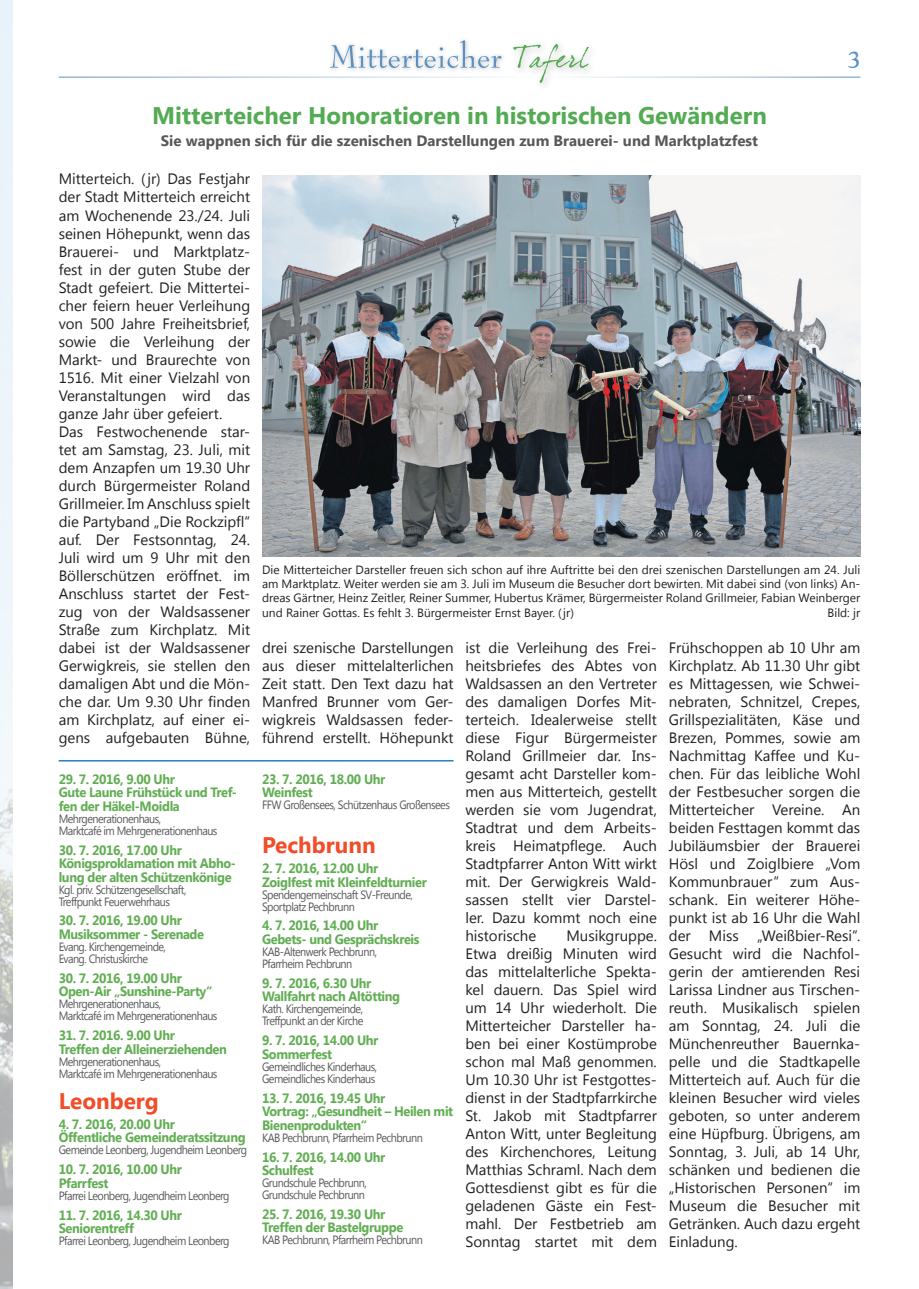
<style>
.page{position:relative;width:919px;height:1289px;background:#fff}
.page>*{position:absolute;margin:0;border:0;box-sizing:border-box;transform-origin:0 0}
.t1{font:700 24px "Segoe UI";color:#53ab53}
.t2{font:700 22.5px "Segoe UI";color:#f04d28}
.t3{font:22.5px "Stratford Serial";color:#5b91c2}
.t4{font:15px/18px "Segoe UI";color:#231f20;text-align:justify}
.t5{font:700 15px "Segoe UI";color:#57585a}
.t6{font:700 13.5px/13.5px "Segoe UI";letter-spacing:-.03em;color:#62ae54;scale:.95 1}
.t7{font:12px/12px "Segoe UI";letter-spacing:-.05em;color:#57585a;scale:.9 1}
.t8{font:12px/14.4px "Segoe UI";color:#231f20;text-align:justify}
</style>
<div class="page">
<div style="left:326px;top:37px;width:180px;height:37px;background:#231f20;opacity:.3"></div>
<svg style="left:330px;top:40px;width:171px;height:28px"></svg>
<svg style="left:513px;top:44px;width:76px;height:39px"></svg>
<hr style="left:59px;top:77px;width:485px;height:1px;background:#5b91c2">
<hr style="left:544px;top:77px;width:316px;height:1px;background:#5b91c2">
<img style="left:0;top:0;width:13px;height:1288px">
<hr style="left:59px;top:760px;width:394px;height:1px;background:#2183c5">
<img style="left:262px;top:175px;width:598px;height:381px">
<h2 class="t3" style="left:847px;top:47px;width:14px">3</h2>
<h1 class="t1" style="left:152px;top:106px;width:616px">Mitterteicher Honoratioren in historischen Gewändern</h1>
<p class="t5" style="left:161px;top:135px;width:598px">Sie wappnen sich für die szenischen Darstellungen zum Brauerei- und Marktplatzfest</p>
<p class="t4" style="left:59px;top:172px;width:193px;text-align:left">Mitterteich. (jr) Das Festjahr der Stadt Mitterteich erreicht am Wochenende 23./24. Juli seinen Höhepunkt, wenn das<br>Brauerei- und Marktplatz&shy;fest in der guten Stube der<br>Stadt gefeiert. Die Mittertei&shy;cher feiern heuer Verleihung von 500 Jahre Freiheitsbrief, sowie die Verleihung der<br>Markt- und Braurechte von<br>1516. Mit einer Vielzahl von<br>Veranstaltungen wird das ganze Jahr über gefeiert.<br>Das Festwochenende star&shy;tet am Samstag, 23. Juli, mit dem Anzapfen um 19.30 Uhr durch Bürgermeister Roland<br>Grillmeier. Im Anschluss spielt die Partyband „Die Rockzipfl“ auf. Der Festsonntag, 24.<br>Juli wird um 9 Uhr mit den<br>Böllerschützen eröffnet. im<br>Anschluss startet der Fest&shy;zug von der Waldsassener<br>Straße zum Kirchplatz. Mit dabei ist der Waldsassener<br>Gerwigkreis, sie stellen den damaligen Abt und die Mön&shy;che dar. Um 9.30 Uhr finden am Kirchplatz, auf einer ei&shy;gens aufgebauten Bühne,</p>
<p class="t8" style="left:262px;top:561px;width:599px">Die Mitterteicher Darsteller freuen sich schon auf ihre Auftritte bei den drei szenischen Darstellungen am 24. Juli am Marktplatz. Weiter werden sie am 3. Juli im Museum die Besucher dort bewirten. Mit dabei sind (von links) An&shy;dreas Gärtner, Heinz Zeitler, Reiner Summer, Hubertus Krämer, Bürgermeister Roland Grillmeier, Fabian Weinberger und Rainer Gottas. Es fehlt 3. Bürgermeister Ernst Bayer. (jr)</p>
<p class="t8" style="left:827px;top:606px;width:34px">Bild: jr</p>
<p class="t4" style="left:668px;top:639px;width:193px">Frühschoppen ab 10 Uhr am Kirchplatz. Ab 11.30 Uhr gibt es Mittagessen, wie Schwei&shy;nebraten, Schnitzel, Crepes, Grillspezialitäten, Käse und Brezen, Pommes, sowie am Nachmittag Kaffee und Ku&shy;chen. Für das leibliche Wohl der Festbesucher sorgen die Mitterteicher Vereine. An beiden Festtagen kommt das Jubiläumsbier der Brauerei Hösl und Zoiglbiere „Vom Kommunbrauer“ zum Aus&shy;schank. Ein weiterer Höhe&shy;punkt ist ab 16 Uhr die Wahl der Miss „Weißbier-Resi“.<br>Gesucht wird die Nachfol&shy;gerin der amtierenden Resi Larissa Lindner aus Tirschen&shy;reuth. Musikalisch spielen am Sonntag, 24. Juli die Münchenreuther Bauernka&shy;pelle und die Stadtkapelle Mitterteich auf. Auch für die kleinen Besucher wird vieles geboten, so unter anderem eine Hüpfburg. Übrigens, am Sonntag, 3. Juli, ab 14 Uhr, schänken und bedienen die „Historischen Personen“ im Museum die Besucher mit Getränken. Auch dazu ergeht Einladung.</p>
<p class="t4" style="left:262px;top:640px;width:193px">drei szenische Darstellungen aus dieser mittelalterlichen Zeit statt. Den Text dazu hat Manfred Brunner vom Ger&shy;wigkreis Waldsassen feder&shy;führend erstellt. Höhepunkt</p>
<p class="t4" style="left:465px;top:639px;width:193px">ist die Verleihung des Frei&shy;heitsbriefes des Abtes von Waldsassen an den Vertreter des damaligen Dorfes Mit&shy;terteich. Idealerweise stellt diese Figur Bürgermeister Roland Grillmeier dar. Ins&shy;gesamt acht Darsteller kom&shy;men aus Mitterteich, gestellt werden sie vom Jugendrat, Stadtrat und dem Arbeits&shy;kreis Heimatpflege. Auch Stadtpfarrer Anton Witt wirkt mit. Der Gerwigkreis Wald&shy;sassen stellt vier Darstel&shy;ler. Dazu kommt noch eine historische</p>
<p class="t6" style="left:59px;top:773px;width:189px">29. 7. 2016, 9.00 Uhr<br>Gute Laune Frühstück und Tref&shy;fen der Häkel-Moidla</p>
<p class="t7" style="left:59px;top:813px;width:178px">Mehrgenerationenhaus,<br>Marktcafé im Mehrgenerationenhaus</p>
<p class="t6" style="left:59px;top:844px;width:188px">30. 7. 2016, 17.00 Uhr<br>Königsproklamation mit Abho&shy;lung der alten Schützenkönige</p>
<p class="t7" style="left:59px;top:884px;width:143px">Kgl. priv. Schützengesellschaft,<br>Treffpunkt Feuerwehrhaus</p>
<p class="t6" style="left:59px;top:915px;width:154px">30. 7. 2016, 19.00 Uhr<br>Musiksommer - Serenade</p>
<p class="t7" style="left:59px;top:941px;width:121px">Evang. Kirchengemeinde,<br>Evang. Christuskirche</p>
<p class="t6" style="left:59px;top:972px;width:163px">30. 7. 2016, 19.00 Uhr<br>Open-Air „Sunshine-Party“</p>
<p class="t7" style="left:59px;top:999px;width:178px">Mehrgenerationenhaus,<br>Marktcafé im Mehrgenerationenhaus</p>
<p class="t6" style="left:59px;top:1029px;width:178px">31. 7. 2016. 9.00 Uhr<br>Treffen der Alleinerziehenden</p>
<p class="t7" style="left:59px;top:1056px;width:178px">Mehrgenerationenhaus,<br>Marktcafé im Mehrgenerationenhaus</p>
<h2 class="t2" style="left:59px;top:1092px;width:101px">Leonberg</h2>
<p class="t6" style="left:59px;top:1118px;width:198px">4. 7. 2016, 20.00 Uhr<br>Öffentliche Gemeinderatssitzung</p>
<p class="t7" style="left:59px;top:1143px;width:211px">Gemeinde Leonberg, Jugendheim Leonberg</p>
<p class="t6" style="left:59px;top:1163px;width:131px">10. 7. 2016, 10.00 Uhr<br>Pfarrfest</p>
<p class="t7" style="left:59px;top:1188px;width:191px">Pfarrei Leonberg, Jugendheim Leonberg</p>
<p class="t6" style="left:59px;top:1209px;width:131px">11. 7. 2016, 14.30 Uhr<br>Seniorentreff</p>
<p class="t7" style="left:59px;top:1234px;width:191px">Pfarrei Leonberg, Jugendheim Leonberg</p>
<p class="t6" style="left:262px;top:773px;width:131px">23. 7. 2016, 18.00 Uhr<br>Weinfest</p>
<p class="t7" style="left:262px;top:800px;width:210px">FFW Großensees, Schützenhaus Großensees</p>
<h2 class="t2" style="left:262px;top:836px;width:115px">Pechbrunn</h2>
<p class="t6" style="left:262px;top:862px;width:175px">2. 7. 2016, 12.00 Uhr<br>Zoiglfest mit Kleinfeldturnier</p>
<p class="t7" style="left:262px;top:889px;width:169px">Spendengemeinschaft SV-Freunde,<br>Sportplatz Pechbrunn</p>
<p class="t6" style="left:262px;top:920px;width:167px">4. 7. 2016, 14.00 Uhr<br>Gebets- und Gesprächskreis</p>
<p class="t7" style="left:262px;top:946px;width:129px">KAB-Altenwerk Pechbrunn,<br>Pfarrheim Pechbrunn</p>
<p class="t6" style="left:262px;top:977px;width:147px">9. 7. 2016, 6.30 Uhr<br>Wallfahrt nach Altötting</p>
<p class="t7" style="left:262px;top:1004px;width:114px">Kath. Kirchengemeinde,<br>Treffpunkt an der Kirche</p>
<p class="t6" style="left:262px;top:1034px;width:124px">9. 7. 2016, 14.00 Uhr<br>Sommerfest</p>
<p class="t7" style="left:262px;top:1061px;width:129px">Gemeindliches Kinderhaus,<br>Gemeindliches Kinderhaus</p>
<p class="t6" style="left:262px;top:1092px;width:203px">13. 7. 2016, 19.45 Uhr<br>Vortrag: „Gesundheit – Heilen mit<br>Bienenprodukten“</p>
<p class="t7" style="left:262px;top:1132px;width:180px">KAB Pechbrunn, Pfarrheim Pechbrunn</p>
<p class="t6" style="left:262px;top:1151px;width:131px">16. 7. 2016, 14.00 Uhr<br>Schulfest</p>
<p class="t7" style="left:262px;top:1177px;width:118px">Grundschule Pechbrunn,<br>Grundschule Pechbrunn</p>
<p class="t6" style="left:262px;top:1208px;width:150px">25. 7. 2016, 19.30 Uhr<br>Treffen der Bastelgruppe</p>
<p class="t7" style="left:262px;top:1235px;width:180px">KAB Pechbrunn, Pfarrheim Pechbrunn</p>
<p class="t4" style="left:465px;top:927px;width:193px;text-indent:101px">Musikgruppe.<br>Etwa dreißig Minuten wird das mittelalterliche Spekta&shy;kel dauern. Das Spiel wird um 14 Uhr wiederholt. Die Mitterteicher Darsteller ha&shy;ben bei einer Kostümprobe schon mal Maß genommen.<br>Um 10.30 Uhr ist Festgottes&shy;dienst in der Stadtpfarrkirche St. Jakob mit Stadtpfarrer Anton Witt, unter Begleitung des Kirchenchores, Leitung Matthias Schraml. Nach dem Gottesdienst gibt es für die geladenen Gäste ein Fest&shy;mahl. Der Festbetrieb am Sonntag startet mit dem</p>
</div>
